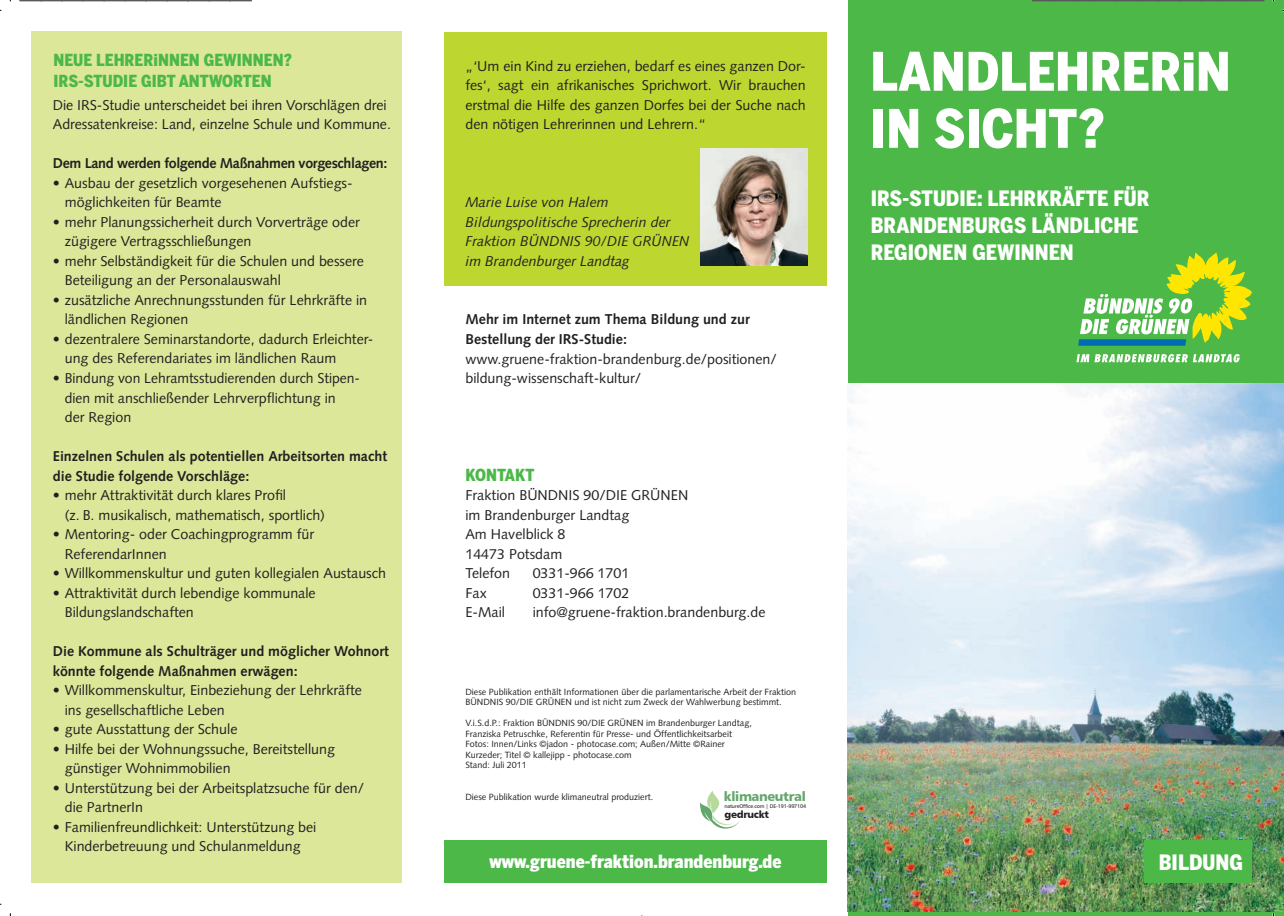
<style>
.page{position:relative;width:1284px;height:916px;background:#fff}
.page>*{position:absolute;margin:0;border:0;box-sizing:border-box;transform-origin:0 0}
.t1{font:900 52.5px/57px "Benton Sans Cond";color:#fff}
.t2{font:900 21px/27px "Benton Sans Cond";color:#fff}
.t3{font:900 18px "Benton Sans Cond";color:#fff}
.t4{font:900 16.5px/21px "Benton Sans Cond";color:#4cb848}
.t5{font:14.25px/19.5px "Syntax";color:#231f20}
.t6{font:700 14.25px/19.5px "Syntax";color:#231f20}
.t7{font:italic 14.25px/19.5px "Syntax";color:#231f20}
.t8{font:700 14.25px "Syntax";letter-spacing:-.025em;color:#231f20}
.t9{font:13.2px "Humanist 777 BT Black B";letter-spacing:-.03em;color:#63a76c}
.t10{font:10.05px "Humanist 777 BT Black B";letter-spacing:-.03em;color:#231f20}
.t11{font:9px/10.5px "Syntax";color:#231f20}
.t12{font:5.4px "Humanist 777 BT Roman B";letter-spacing:-.03em;color:#231f20}
</style>
<div class="page">
<div style="left:32px;top:32px;width:370px;height:850px;background:#dde799"></div>
<div style="left:444px;top:32px;width:383px;height:253px;background:#bed630"></div>
<div style="left:444px;top:840px;width:383px;height:42px;background:#4cb848"></div>
<div style="left:848px;top:0;width:436px;height:915px;background:#4cb848"></div>
<svg style="left:1078px;top:252px;width:174px;height:93px"></svg>
<svg style="left:1076px;top:354px;width:164px;height:8px"></svg>
<img style="left:847px;top:383px;width:437px;height:527px">
<div style="left:1144px;top:840px;width:108px;height:42px;background:#4cb848"></div>
<svg style="left:700px;top:791px;width:40px;height:37px"></svg>
<img style="left:701px;top:149px;width:106px;height:117px">
<svg style="left:19px;top:0;width:233px;height:1px"></svg>
<svg style="left:1032px;top:0;width:232px;height:1px"></svg>
<p class="t4" style="left:54px;top:49px;width:240px">NEUE LEHRERINNEN GEWINNEN?<br>IRS-STUDIE GIBT ANTWO RTEN</p>
<p class="t5" style="left:53px;top:95px;width:340px">Die IRS-Studie unterscheidet bei ihren Vorschlägen drei<br>Adressatenkreise: Land, einzelne Schule und Kommune.</p>
<p class="t8" style="left:53px;top:155px;width:336px">Dem Land werden folgende Maßnahmen vorgeschlagen:</p>
<p class="t5" style="left:65px;top:173px;width:289px;text-indent:-12px">• Ausbau der gesetzlich vorgesehenen Aufstiegs&shy;möglichkeiten für Beamte</p>
<p class="t5" style="left:65px;top:212px;width:297px;text-indent:-12px">• mehr Planungssicherheit durch Vorverträge oder zügigere Vertragsschließungen</p>
<p class="t5" style="left:65px;top:251px;width:301px;text-indent:-12px">• mehr Selbständigkeit für die Schulen und bessere<br>Beteiligung an der Personalauswahl</p>
<p class="t5" style="left:65px;top:290px;width:304px;text-indent:-12px">• zusätzliche Anrechnungsstunden für Lehrkräfte in ländlichen Regionen</p>
<p class="t5" style="left:65px;top:329px;width:310px;text-indent:-12px">• dezentralere Seminarstandorte, dadurch Erleichter&shy;ung des Referendariates im ländlichen Raum</p>
<p class="t5" style="left:65px;top:368px;width:297px;text-indent:-12px">• Bindung von Lehramtsstudierenden durch Stipen&shy;dien mit anschließender Lehrverpflichtung in<br>der Region</p>
<p class="t6" style="left:53px;top:446px;width:336px">Einzelnen Schulen als potentiellen Arbeitsorten macht die Studie folgende Vorschläge:</p>
<p class="t5" style="left:65px;top:485px;width:262px;text-indent:-12px">• mehr Attraktivität durch klares Profil<br>(z. B. musikalisch, mathematisch, sportlich)</p>
<p class="t5" style="left:65px;top:524px;width:251px;text-indent:-12px">• Mentoring- oder Coachingprogramm für<br>ReferendarInnen</p>
<p class="t5" style="left:53px;top:563px;width:335px">• Willkommenskultur und guten kollegialen Austausch</p>
<p class="t5" style="left:65px;top:582px;width:252px;text-indent:-12px">• Attraktivität durch lebendige kommunale<br>Bildungslandschaften</p>
<p class="t6" style="left:53px;top:641px;width:337px">Die Kommune als Schulträger und möglicher Wohnort könnte folgende Maßnahmen erwägen:</p>
<p class="t5" style="left:65px;top:680px;width:299px;text-indent:-12px">• Willkommenskultur, Einbeziehung der Lehrkräfte ins gesellschaftliche Leben</p>
<p class="t5" style="left:53px;top:719px;width:186px">• gute Ausstattung der Schule</p>
<p class="t5" style="left:65px;top:738px;width:272px;text-indent:-12px">• Hilfe bei der Wohnungssuche, Bereitstellung günstiger Wohnimmobilien</p>
<p class="t5" style="left:65px;top:777px;width:301px;text-indent:-12px">• Unterstützung bei der Arbeitsplatzsuche für den/ die PartnerIn</p>
<p class="t5" style="left:53px;top:816px;width:265px;text-align:center">• Familienfreundlichkeit: Unterstützung bei<br>Kinderbetreuung und Schulanmeldung</p>
<p class="t5" style="left:465px;top:56px;width:342px;text-align:justify">„‘Um ein Kind zu erziehen, bedarf es eines ganzen Dor&shy;fes‘, sagt ein afrikanisches Sprichwort. Wir brauchen erstmal die Hilfe des ganzen Dorfes bei der Suche nach den nötigen Lehrerinnen und Lehrern.“</p>
<p class="t7" style="left:465px;top:192px;width:226px">Marie Luise von Halem<br>Bildungspolitische Sprecherin der<br>Fraktion BÜNDNIS 90/DIE GRÜNEN im Brandenburger Landtag</p>
<p class="t6" style="left:465px;top:310px;width:286px">Mehr im Internet zum Thema Bildung und zur<br>Bestellung der IRS-Studie:</p>
<p class="t5" style="left:465px;top:348px;width:313px">www.gruene-fraktion-brandenburg.de/positionen/ bildung-wissenschaft-kultur/</p>
<p class="t4" style="left:465px;top:464px;width:70px">KONTAKT</p>
<p class="t5" style="left:465px;top:485px;width:224px">Fraktion BÜNDNIS 90/DIE GRÜNEN im Brandenburger Landtag<br>Am Havelblick 8<br>14473 Potsdam<br>Telefon</p>
<p class="t5" style="left:533px;top:563px;width:98px">0331-966 1701</p>
<p class="t5" style="left:465px;top:582px;width:23px">Fax</p>
<p class="t5" style="left:533px;top:582px;width:98px">0331-966 1702</p>
<p class="t5" style="left:465px;top:602px;width:41px">E-Mail</p>
<p class="t5" style="left:533px;top:602px;width:234px">info@gruene-fraktion.brandenburg.de</p>
<p class="t11" style="left:465px;top:686px;width:332px">Diese Publikation enthält Informationen über die parlamentarische Arbeit der Fraktion<br>BÜNDNIS 90/DIE GRÜNEN und ist nicht zum Zweck der Wahlwerbung bestimmt.</p>
<p class="t11" style="left:465px;top:717px;width:288px">V.i.S.d.P.: Fraktion BÜNDNIS 90/DIE GRÜNEN im Brandenburger Landtag, Franziska Petruschke, Referentin für Presse- und Öffentlichkeitsarbeit Fotos: Innen/Links ©jadon - photocase.com; Außen/Mitte ©Rainer Kurzeder; Titel © kallejipp - photocase.com<br>Stand: Juli 2011</p>
<p class="t11" style="left:465px;top:791px;width:189px">Diese Publikation wurde klimaneutral produziert.</p>
<p class="t9" style="left:724px;top:787px;width:83px">klimaneutral</p>
<p class="t12" style="left:724px;top:802px;width:83px">natureOffice.com | DE-191-997104</p>
<p class="t10" style="left:724px;top:807px;width:46px">gedruckt</p>
<p class="t3" style="left:489px;top:850px;width:293px">WWW.GRUENE-FRAKTION.BRANDENBURG.DE</p>
<h1 class="t1" style="left:870px;top:43px;width:362px">LANDLEHRERIN<br>IN SICHT?</h1>
<h2 class="t2" style="left:871px;top:185px;width:279px">IRS-STUDIE: LEHRKRÄFTE FÜR<br>BRANDEN</h2>
<h2 class="t2" style="left:962px;top:212px;width:144px">BURGS LÄNDLICHE</h2>
<h2 class="t2" style="left:871px;top:239px;width:71px">REGIONEN</h2>
<h2 class="t2" style="left:972px;top:239px;width:55px">GEWINNEN</h2>
<h2 class="t2" style="left:1158px;top:848px;width:86px">BILDUNG</h2>
</div>
